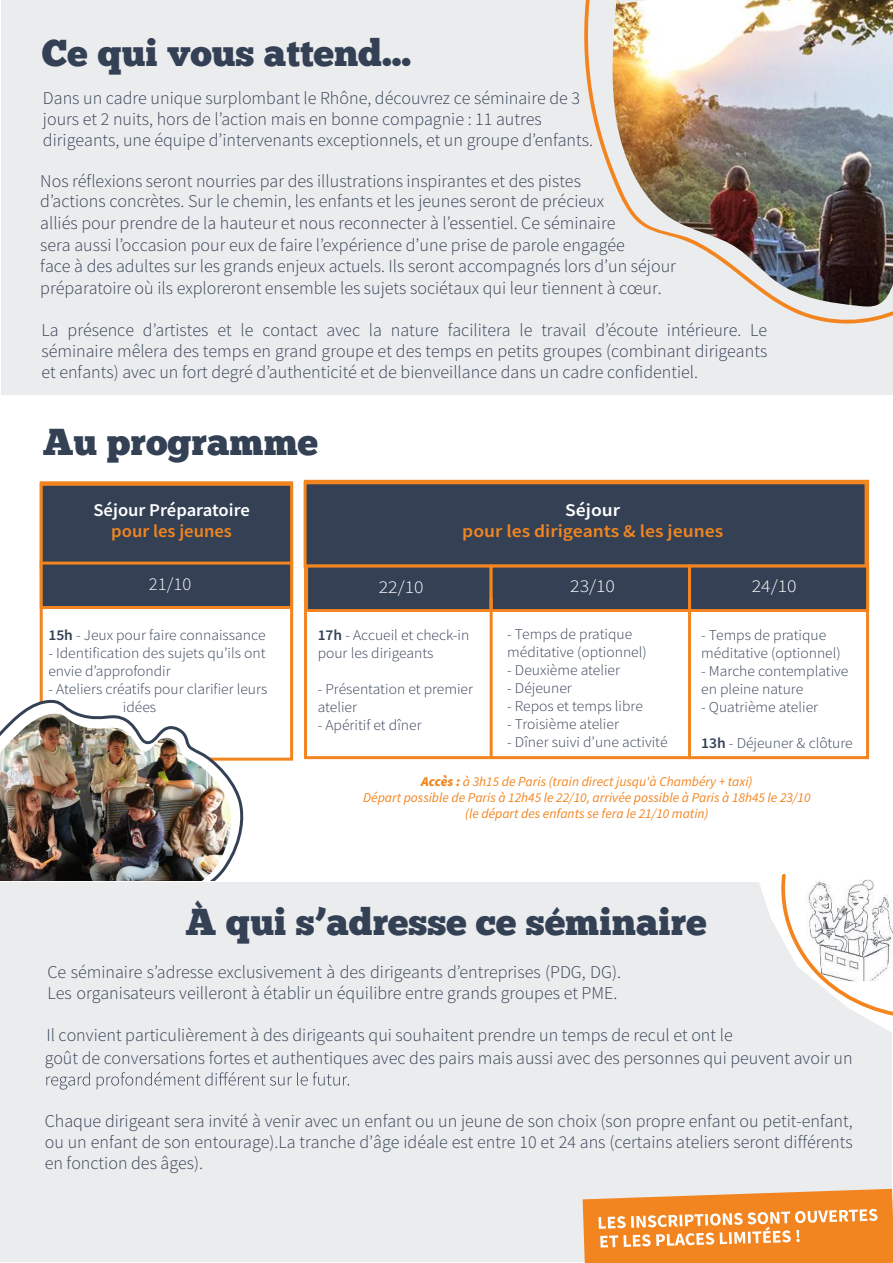
<style>
.page{position:relative;width:893px;height:1263px;background:#fff}
.page>*{position:absolute;margin:0;border:0;box-sizing:border-box;transform-origin:0 0}
.t1{font:37.5px "Chunk Five";color:#344155}
.t2{font:300 18px/21.5px "Source Sans Pro";color:#344155}
.t3{font:600 18px "Source Sans Pro";color:#f28520;scale:1.09 1}
.t4{font:600 18px "Source Sans Pro";color:#fff;scale:1.04 1}
.t5{font:300 18px "Source Sans Pro";color:#fff;scale:1.09 1}
.t6{font:600 18px "Source Sans Pro";color:#f28520;scale:1.04 1}
.t7{font:600 18px "Source Sans Pro";color:#fff;scale:1.09 1}
.t8{font:300 18px "Source Sans Pro";color:#fff;scale:1.04 1}
.t9{font:300 15px/18px "Source Sans Pro";color:#344155;scale:1.04 1}
.t10{font:italic 13.5px/16.2px "Source Sans Pro";color:#f28520;text-align:center}
.s1{font-weight:600}
.s2{font-weight:900}
</style>
<div class="page">
<div style="left:40px;top:481px;width:253px;height:280px;border:3px solid #f28520"></div>
<svg style="left:38px;top:698px;width:207px;height:159px"></svg>
<img style="left:0;top:714px;width:233px;height:167px">
<div style="left:0;top:882px;width:892px;height:379px;background:#ebecee"></div>
<img style="left:0;top:702px;width:38px;height:92px">
<svg style="left:46px;top:1072px;width:303px;height:17px"></svg>
<svg style="left:583px;top:1189px;width:310px;height:74px;background:#f29a49"></svg>
<div style="left:1px;top:1px;width:892px;height:394px;background:#ebecee"></div>
<div style="left:304px;top:480px;width:565px;height:279px;border:3px solid #f28520"></div>
<svg style="left:582px;top:0;width:311px;height:324px"></svg>
<div style="left:40px;top:483px;width:253px;height:86px;background:#344155;border:3px solid #f28520"></div>
<div style="left:304px;top:481px;width:564px;height:87px;background:#344155;border:3px solid #f28520"></div>
<div style="left:40px;top:562px;width:253px;height:47px;background:#344155;border:3px solid #f28520"></div>
<div style="left:305px;top:565px;width:188px;height:47px;background:#344155;border:3px solid #f28520"></div>
<div style="left:490px;top:565px;width:201px;height:47px;background:#344155;border:3px solid #f28520"></div>
<div style="left:688px;top:565px;width:181px;height:47px;background:#344155;border:3px solid #f28520"></div>
<hr style="left:490px;top:598px;width:3px;height:160px;background:#f28520">
<hr style="left:688px;top:599px;width:3px;height:160px;background:#f28520">
<svg style="left:759px;top:874px;width:134px;height:159px"></svg>
<img style="left:610px;top:0;width:283px;height:307px">
<h1 class="t1" style="left:42px;top:31px;width:371px">Ce qui vous attend...</h1>
<p class="t2" style="left:43px;top:88px;width:552px;line-height:20.9px">Dans un cadre unique surplombant le Rhône, découvrez ce séminaire de 3 jours et 2 nuits, hors de l’action mais en bonne compagnie : 11 autres dirigeants, une équipe d’intervenants exceptionnels, et un groupe d’enfants.</p>
<p class="t2" style="left:40px;top:170px;width:637px">Nos réflexions seront nourries par des illustrations inspirantes et des pistes<br>d’actions concrètes. Sur le chemin, les enfants et les jeunes seront de précieux<br>alliés pour prendre de la hauteur et nous reconnecter à l’essentiel. Ce séminaire<br>sera aussi l’occasion pour eux de faire l’expérience d’une prise de parole engagée<br>face à des adultes sur les grands enjeux actuels. Ils seront accompagnés lors d’un séjour préparatoire où ils exploreront ensemble les sujets sociétaux qui leur tiennent à cœur.</p>
<p class="t2" style="left:41px;top:320px;width:727px;line-height:21px;text-align:justify">La présence d’artistes et le contact avec la nature facilitera le travail d’écoute intérieure. Le séminaire mêlera des temps en grand groupe et des temps en petits groupes (combinant dirigeants et enfants) avec un fort degré d’authenticité et de bienveillance dans un cadre confidentiel.</p>
<h1 class="t1" style="left:43px;top:419px;width:277px">Au programme</h1>
<p class="t4" style="left:93px;top:499px;width:152px">Séjour Préparatoire</p>
<p class="t6" style="left:111px;top:520px;width:118px">pour les jeunes</p>
<p class="t7" style="left:565px;top:499px;width:52px">Séjour</p>
<p class="t3" style="left:462px;top:520px;width:241px">pour les dirigeants &amp; les jeunes</p>
<p class="t8" style="left:149px;top:573px;width:42px">21/10</p>
<p class="t5" style="left:379px;top:576px;width:43px">22/10</p>
<p class="t5" style="left:570px;top:575px;width:43px">23/10</p>
<p class="t5" style="left:752px;top:575px;width:43px">24/10</p>
<p class="t9" style="left:507px;top:625px;width:136px">- Temps de pratique méditative (optionnel)</p>
<p class="t9" style="left:507px;top:661px;width:110px">- Deuxième atelier</p>
<p class="t9" style="left:507px;top:679px;width:64px">- Déjeuner</p>
<p class="t9" style="left:507px;top:697px;width:132px">- Repos et temps libre</p>
<p class="t9" style="left:507px;top:715px;width:109px">- Troisième atelier</p>
<p class="t9" style="left:507px;top:733px;width:156px">- Dîner suivi d’une activité</p>
<p class="t9" style="left:701px;top:626px;width:136px">- Temps de pratique méditative (optionnel)</p>
<p class="t9" style="left:701px;top:662px;width:143px">- Marche contemplative en pleine nature</p>
<p class="t9" style="left:701px;top:698px;width:114px">- Quatrième atelier</p>
<p class="t9" style="left:701px;top:734px;width:147px"><span class="s1">13h</span> - Déjeuner &amp; clôture</p>
<p class="t10" style="left:363px;top:773px;width:449px"><span class="s2">Accès :</span> à 3h15 de Paris (train direct jusqu'à Chambéry + taxi)<br>Départ possible de Paris à 12h45 le 22/10, arrivée possible à Paris à 18h45 le 23/10 (le départ des enfants se fera le 21/10 matin)</p>
<p class="t9" style="left:48px;top:626px;width:210px"><span class="s1">15h</span> - Jeux pour faire connaissance</p>
<p class="t9" style="left:48px;top:644px;width:210px">- Identification des sujets qu’ils ont envie d’approfondir</p>
<p class="t9" style="left:123px;top:680px;width:140px;text-indent:-75px">- Ateliers créatifs pour clarifier leurs idées</p>
<p class="t9" style="left:318px;top:626px;width:147px"><span class="s1">17h</span> - Accueil et check-in pour les dirigeants</p>
<p class="t9" style="left:318px;top:680px;width:151px">- Présentation et premier atelier</p>
<p class="t9" style="left:318px;top:716px;width:101px">- Apéritif et dîner</p>
<h1 class="t1" style="left:185px;top:899px;width:523px">À qui s’adresse ce séminaire</h1>
<p class="t2" style="left:47px;top:961px;width:575px;line-height:21px">Ce séminaire s’adresse exclusivement à des dirigeants d’entreprises (PDG, DG).<br>Les organisateurs veilleront à établir un équilibre entre grands groupes et PME.</p>
<p class="t2" style="left:45px;top:1023px;width:809px;line-height:23.4px">Il convient particulièrement à des dirigeants qui souhaitent prendre un temps de recul et ont le<br>goût de conversations fortes et authentiques avec des pairs mais aussi avec des personnes qui peuvent avoir un</p>
<p class="t2" style="left:45px;top:1111px;width:809px;line-height:20.9px;text-align:justify">Chaque dirigeant sera invité à venir avec un enfant ou un jeune de son choix (son propre enfant ou petit-enfant, ou un enfant de son entourage).La tranche d’âge idéale est entre 10 et 24 ans (certains ateliers seront différents en fonction des âges).</p>
</div>
